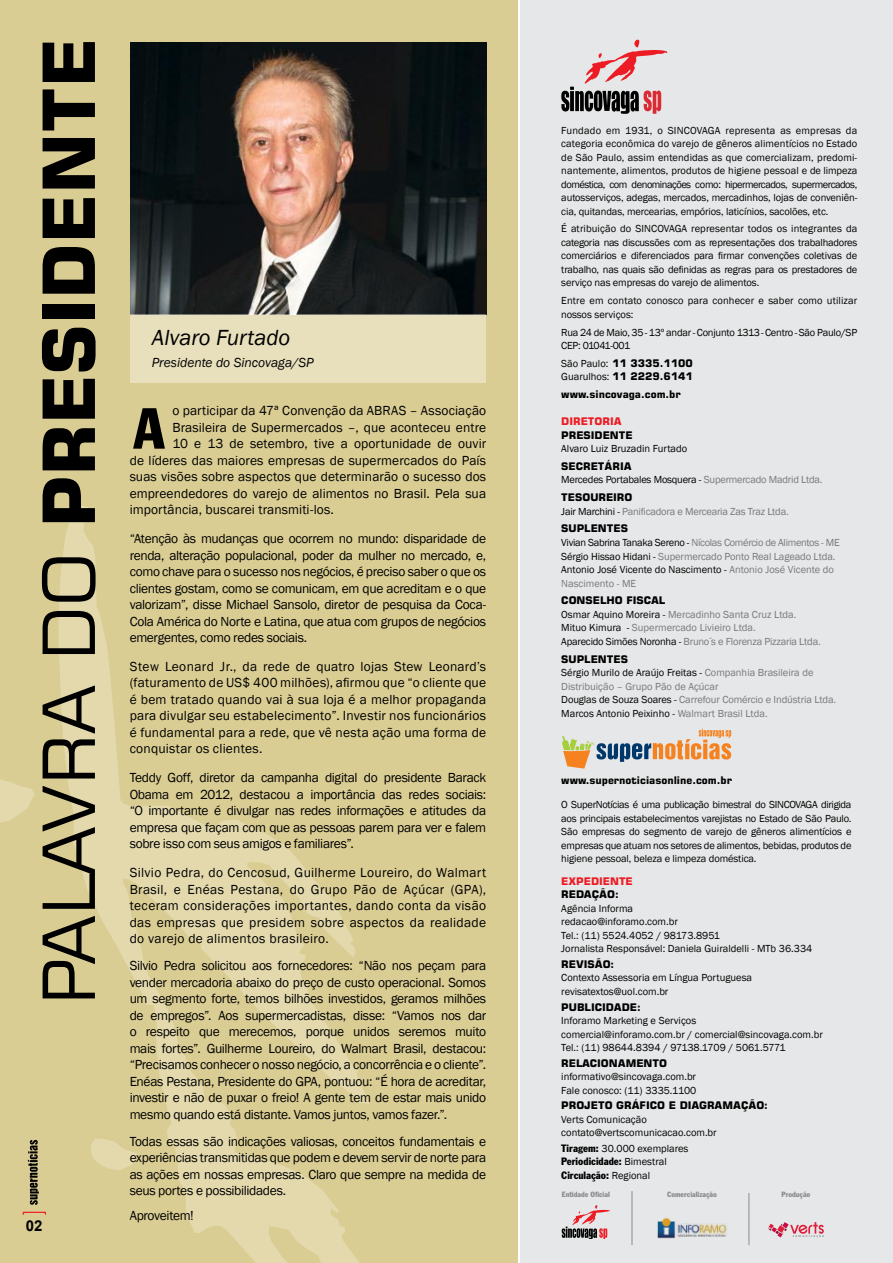
<style>
.page{position:relative;width:893px;height:1263px;background:#fff}
.page>*{position:absolute;margin:0;border:0;box-sizing:border-box;transform-origin:0 0}
.t1{font:700 72px "Square 721 BT";color:#000}
.t2{font:italic 22.5px "Franklin Gothic";color:#000}
.t3{font:700 15px "Arial";color:#000}
.t4{font:13.5px/16.5px "Franklin Gothic";color:#000;text-align:justify}
.t5{font:italic 13.5px "Franklin Gothic";color:#000}
.t6{font:13.5px "Franklin Gothic";letter-spacing:-.03em;color:#000}
.t7{font:10.5px/13.5px "Franklin Gothic";color:#000}
.t8{font:10.5px/13.5px "Franklin Gothic";letter-spacing:-.01em;color:#76787a}
.t9{font:700 10.5px/13.5px "Square 721 BT";color:#000}
.t10{font:10.5px/13.5px "Franklin Gothic";letter-spacing:-.02em;color:#000}
.t11{font:condensed 10.5px/13.5px "Franklin Gothic BT";color:#000}
.t12{font:700 10.5px "Square 721 BT";color:#ed1c24}
.t13{font:condensed 7.5px "Franklin Gothic BT";color:#898b8e}
.s1{font-weight:400}
.s2{font-family:"Franklin Gothic";font-weight:400}
.s3{color:#76787a}
.s4{color:#000}
.s5{font-family:"Franklin Gothic BT";font-stretch:condensed}
.s6{font-family:"Franklin Gothic";font-stretch:normal}
</style>
<div class="page">
<div style="left:0;top:0;width:517px;height:1263px;background:#dacd93"></div>
<svg style="left:91px;top:1139px;width:31px;height:31px"></svg>
<svg style="left:0;top:779px;width:35px;height:44px"></svg>
<svg style="left:122px;top:1104px;width:237px;height:159px"></svg>
<svg style="left:58px;top:505px;width:311px;height:599px"></svg>
<div style="left:521px;top:0;width:372px;height:1263px;background:#e6e7e8"></div>
<svg style="left:561px;top:40px;width:106px;height:74px"></svg>
<svg style="left:562px;top:1205px;width:48px;height:34px"></svg>
<img style="left:130px;top:43px;width:356px;height:271px">
<div style="left:130px;top:314px;width:356px;height:68px;background:#e8e0bd"></div>
<svg style="left:23px;top:1212px;width:23px;height:3px"></svg>
<svg style="left:28px;top:1140px;width:11px;height:65px"></svg>
<svg style="left:562px;top:729px;width:169px;height:40px"></svg>
<svg style="left:768px;top:1222px;width:56px;height:16px"></svg>
<hr style="left:749px;top:1193px;width:1px;height:52px;background:#898b8e">
<hr style="left:632px;top:1191px;width:1px;height:54px;background:#898b8e">
<img style="left:657px;top:1217px;width:18px;height:21px">
<img style="left:676px;top:1223px;width:52px;height:14px">
<svg style="left:133px;top:408px;width:32px;height:41px"></svg>
<h1 class="t1" style="left:25px;top:1005px;width:959px;rotate:-90deg"><span class="s1">PALAVRA DO</span> PRESIDENTE</h1>
<p class="t3" style="left:26px;top:1216px;width:18px">02</p>
<h2 class="t2" style="left:152px;top:323px;width:140px">Alvaro Furtado</h2>
<p class="t5" style="left:152px;top:354px;width:164px">Presidente do Sincovaga/SP</p>
<p class="t4" style="left:172px;top:403px;width:315px">o participar da 47ª Convenção da ABRAS – Associação</p>
<p class="t4" style="left:172px;top:419px;width:315px">Brasileira de Supermercados –, que aconteceu entre</p>
<p class="t4" style="left:172px;top:436px;width:315px">10 e 13 de setembro, tive a oportunidade de ouvir</p>
<p class="t4" style="left:130px;top:452px;width:358px">de líderes das maiores empresas de supermercados do País</p>
<p class="t4" style="left:130px;top:469px;width:358px">suas visões sobre aspectos que determinarão o sucesso dos</p>
<p class="t4" style="left:130px;top:485px;width:358px">empreendedores do varejo de alimentos no Brasil. Pela sua</p>
<p class="t4" style="left:130px;top:502px;width:206px">importância, buscarei transmiti-los.</p>
<p class="t4" style="left:130px;top:531px;width:358px">“Atenção às mudanças que ocorrem no mundo: disparidade de renda, alteração populacional, poder da mulher no mercado, e, como chave para o sucesso nos negócios, é preciso saber o que os clientes gostam, como se comunicam, em que acreditam e o que valorizam”, disse Michael Sansolo, diretor de pesquisa da Coca-Cola América do Norte e Latina, que atua com grupos de negócios emergentes, como redes sociais.</p>
<p class="t4" style="left:130px;top:658px;width:358px">Stew Leonard Jr., da rede de quatro lojas Stew Leonard’s (faturamento de US$ 400 milhões), afirmou que “o cliente que é bem tratado quando vai à sua loja é a melhor propaganda para divulgar seu estabelecimento”. Investir nos funcionários é fundamental para a rede, que vê nesta ação uma forma de conquistar os clientes.</p>
<p class="t4" style="left:130px;top:770px;width:358px">Teddy Goff, diretor da campanha digital do presidente Barack Obama em 2012, destacou a importância das redes sociais: “O importante é divulgar nas redes informações e atitudes da empresa que façam com que as pessoas parem para ver e falem sobre isso com seus amigos e familiares”.</p>
<p class="t4" style="left:130px;top:865px;width:358px">Silvio Pedra, do Cencosud, Guilherme Loureiro, do Walmart Brasil, e Enéas Pestana, do Grupo Pão de Açúcar (GPA), teceram considerações importantes, dando conta da visão das empresas que presidem sobre aspectos da realidade do varejo de alimentos brasileiro.</p>
<p class="t4" style="left:130px;top:958px;width:358px">Silvio Pedra solicitou aos fornecedores: “Não nos peçam para vender mercadoria abaixo do preço de custo operacional. Somos um segmento forte, temos bilhões investidos, geramos milhões de empregos”. Aos supermercadistas, disse: “Vamos nos dar o respeito que merecemos, porque unidos seremos muito mais fortes”. Guilherme Loureiro, do Walmart Brasil, destacou: “Precisamos conhecer o nosso negócio, a concorrência e o cliente”.<br>Enéas Pestana, Presidente do GPA, pontuou: “É hora de acreditar, investir e não de puxar o freio! A gente tem de estar mais unido mesmo quando está distante. Vamos juntos, vamos fazer.”.</p>
<p class="t4" style="left:130px;top:1133px;width:358px">Todas essas são indicações valiosas, conceitos fundamentais e experiências transmitidas que podem e devem servir de norte para as ações em nossas empresas. Claro que sempre na medida de seus portes e possibilidades.</p>
<p class="t6" style="left:130px;top:1207px;width:66px">Aproveitem!</p>
<p class="t7" style="left:561px;top:124px;width:297px;text-align:justify">Fundado em 1931, o SINCOVAGA representa as empresas da categoria econômica do varejo de gêneros alimentícios no Estado de São Paulo, assim entendidas as que comercializam, predomi&shy;nantemente, alimentos, produtos de higiene pessoal e de limpeza doméstica, com denominações como: hipermercados, supermercados, autosserviços, adegas, mercados, mercadinhos, lojas de conveniên&shy;cia, quitandas, mercearias, empórios, laticínios, sacolões, etc.</p>
<p class="t7" style="left:561px;top:222px;width:298px;text-align:justify">É atribuição do SINCOVAGA representar todos os integrantes da categoria nas discussões com as representações dos trabalhadores comerciários e diferenciados para firmar convenções coletivas de trabalho, nas quais são definidas as regras para os prestadores de serviço nas empresas do varejo de alimentos.</p>
<p class="t7" style="left:561px;top:294px;width:297px">Entre em contato conosco para conhecer e saber como utilizar nossos serviços:</p>
<p class="t10" style="left:561px;top:325px;width:297px">Rua 24 de Maio, 35 - 13º andar - Conjunto 1313 - Centro - São Paulo/SP<br>CEP: 01041-001</p>
<p class="t9" style="left:561px;top:356px;width:133px"><span class="s2">São Paulo:</span> 11 3335.1100<br><span class="s2">Guarulhos:</span> 11 2229.6141</p>
<p class="t9" style="left:561px;top:387px;width:121px">WWW.SINCOVAGA.COM.BR</p>
<p class="t12" style="left:561px;top:415px;width:62px">DIRETORIA</p>
<p class="t9" style="left:561px;top:428px;width:73px">PRESIDENTE</p>
<p class="t7" style="left:561px;top:442px;width:127px">Alvaro Luiz Bruzadin Furtado</p>
<p class="t9" style="left:561px;top:459px;width:72px">SECRETÁRIA</p>
<p class="t10" style="left:561px;top:473px;width:263px">Mercedes Portabales Mosquera - <span class="s3">Supermercado Madrid Ltda.</span></p>
<p class="t9" style="left:561px;top:491px;width:73px">TESOUREIRO</p>
<p class="t8" style="left:561px;top:505px;width:229px"><span class="s4">Jair Marchini -</span> Panificadora e Mercearia Zas Traz Ltda.</p>
<p class="t9" style="left:561px;top:522px;width:68px">SUPLENTES</p>
<p class="t8" style="left:561px;top:536px;width:280px"><span class="s4">Vivian Sabrina Tanaka Sereno -</span> Nícolas Comércio de Alimentos - ME <span class="s4">Sérgio Hissao Hidani -</span> Supermercado Ponto Real Lageado Ltda.<br><span class="s4">Antonio José Vicente do Nascimento -</span> Antonio José Vicente do Nascimento - ME</p>
<p class="t9" style="left:561px;top:594px;width:106px">CONSELHO FISCAL</p>
<p class="t8" style="left:561px;top:608px;width:261px"><span class="s4">Osmar Aquino Moreira -</span> Mercadinho Santa Cruz Ltda.<br><span class="s4">Mituo Kimura -</span> Supermercado Livieiro Ltda.<br><span class="s4">Aparecido Simões Noronha -</span> Bruno´s e Florenza Pizzaria Ltda.</p>
<p class="t9" style="left:561px;top:652px;width:68px">SUPLENTES</p>
<p class="t8" style="left:561px;top:666px;width:276px"><span class="s4">Sérgio Murilo de Araújo Freitas -</span> Companhia Brasileira de Distribuição – Grupo Pão de Açúcar<br><span class="s4">Douglas de Souza Soares -</span> Carrefour Comércio e Indústria Ltda.<br><span class="s4">Marcos Antonio Peixinho -</span> Walmart Brasil Ltda.</p>
<p class="t9" style="left:561px;top:773px;width:172px">WWW.SUPERNOTICIASONLINE.COM.BR</p>
<p class="t7" style="left:561px;top:798px;width:292px;text-align:justify">O SuperNotícias é uma publicação bimestral do SINCOVAGA dirigida aos principais estabelecimentos varejistas no Estado de São Paulo.<br>São empresas do segmento de varejo de gêneros alimentícios e empresas que atuam nos setores de alimentos, bebidas, produtos de higiene pessoal, beleza e limpeza doméstica.</p>
<p class="t12" style="left:561px;top:874px;width:73px">EXPEDIENTE</p>
<p class="t9" style="left:561px;top:888px;width:59px">RE DAÇÃO:</p>
<p class="t7" style="left:561px;top:902px;width:252px">Agência Informa<br>redacao@inforamo.com.br<br>Tel.: (11) 5524.4052 / 98173.8951<br>Jornalista Responsável: Daniela Guiraldelli - MTb 36.334</p>
<p class="t9" style="left:561px;top:957px;width:55px">REVISÃO:</p>
<p class="t7" style="left:561px;top:971px;width:192px">Contexto Assessoria em Língua Portuguesa revisatextos@uol.com.br</p>
<p class="t9" style="left:561px;top:1000px;width:8px">PUBLICI</p>
<p class="t9" style="left:606px;top:1000px;width:36px">DADE:</p>
<p class="t7" style="left:561px;top:1014px;width:263px">Inforamo Marketing e Serviços<br>comercial@inforamo.com.br / comercial@sincovaga.com.br<br>Tel.: (11) 98644.8394 / 97138.1709 / 5061.5771</p>
<p class="t9" style="left:561px;top:1056px;width:9px">RELACIONAMENTO</p>
<p class="t7" style="left:561px;top:1070px;width:136px">informativo@sincovaga.com.br<br>Fale conosco: (11) 3335.1100</p>
<p class="t9" style="left:561px;top:1099px;width:9px">PROJETO</p>
<p class="t9" style="left:616px;top:1099px;width:37px">GRÁFICO</p>
<p class="t9" style="left:669px;top:1099px;width:28px">E DIAGRAMA</p>
<p class="t9" style="left:741px;top:1099px;width:28px">ÇÃO:</p>
<p class="t7" style="left:561px;top:1113px;width:157px">Verts Comunicação contato@vertscomunicacao.com.br</p>
<p class="t7" style="left:561px;top:1142px;width:129px"><span class="s5">Tiragem:</span> 30.000 exemplares</p>
<p class="t11" style="left:561px;top:1154px;width:107px">Periodicidade: <span class="s6">Bimestral<br></span>Circulação: <span class="s6">Regional</span></p>
<p class="t13" style="left:562px;top:1189px;width:50px">Entidade Oficial</p>
<p class="t13" style="left:667px;top:1189px;width:51px">Comercialização</p>
<p class="t13" style="left:781px;top:1189px;width:30px">Produção</p>
</div>
